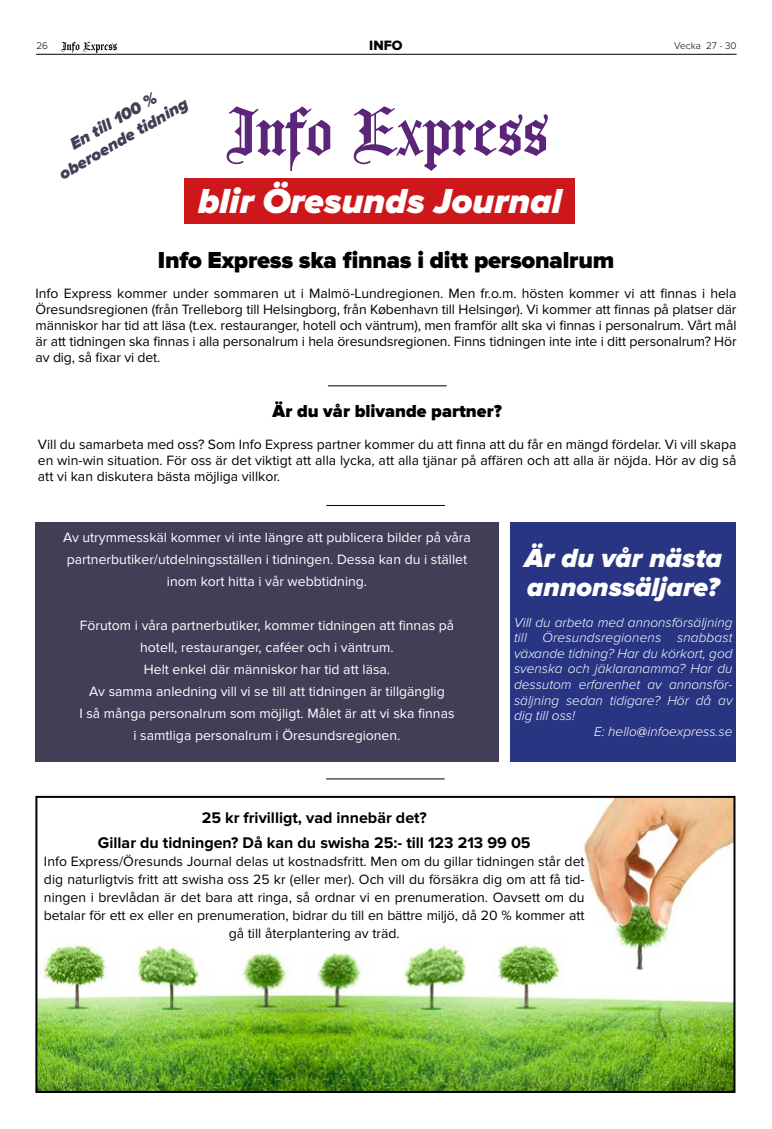
<style>
.page{position:relative;width:772px;height:1129px;background:#fff}
.page>*{position:absolute;margin:0;border:0;box-sizing:border-box;transform-origin:0 0}
.t1{font:italic 900 36px "Proxima Nova";color:#fff}
.t2{font:italic 900 27.2px/29.1px "Proxima Nova";color:#fff}
.t3{font:900 24px "Proxima Nova";letter-spacing:-.01em;color:#000}
.t4{font:900 18px "Proxima Nova";color:#000}
.t5{font:italic 900 17px/20.4px "Proxima Nova";color:#433e56;text-align:center}
.t6{font:700 16px/25px "Proxima Nova";color:#000;text-align:center}
.t7{font:14px/16px "Proxima Nova";color:#000;text-align:justify}
.t8{font:14px/22px "Proxima Nova";color:#fff;text-align:center}
.t9{font:14px "Proxima Nova Extrabld";color:#000}
.t10{font:italic 300 13.6px "Proxima Nova";color:#fff}
.t11{font:300 10px "Proxima Nova";color:#000}
.s1{font-weight:400;font-style:normal}
</style>
<div class="page">
<svg style="left:61px;top:42px;width:56px;height:11px"></svg>
<hr style="left:36px;top:54px;width:700px;height:1px;background:#000">
<svg style="left:226px;top:106px;width:321px;height:65px"></svg>
<hr style="left:326px;top:778px;width:118px;height:1px;background:#000">
<div style="left:184px;top:178px;width:391px;height:45px;background:#cd171a"></div>
<hr style="left:326px;top:505px;width:118px;height:1px;background:#000">
<hr style="left:328px;top:385px;width:118px;height:1px;background:#000">
<img style="left:38px;top:798px;width:694px;height:291px">
<div style="left:35px;top:795px;width:700px;height:297px;border:2px solid #000"></div>
<div style="left:35px;top:522px;width:463px;height:239px;background:#433e56"></div>
<div style="left:510px;top:522px;width:225px;height:239px;background:#283583"></div>
<p class="t11" style="left:36px;top:39px;width:13px">26</p>
<p class="t9" style="left:369px;top:37px;width:35px">INFO</p>
<p class="t11" style="left:673px;top:39px;width:64px">Vecka 27 - 30</p>
<p class="t5" style="left:45px;top:149px;width:147px;rotate:-30deg">En till 100 % oberoende tidning</p>
<h1 class="t1" style="left:198px;top:180px;width:365px">blir Öresunds Journal</h1>
<h3 class="t3" style="left:158px;top:246px;width:457px">Info Express ska finnas i ditt personalrum</h3>
<p class="t7" style="left:36px;top:285px;width:702px">Info Express kommer under sommaren ut i Malmö-Lundregionen. Men fr.o.m. hösten kommer vi att finnas i hela Öresundsregionen (från Trelleborg till Helsingborg, från København till Helsingør). Vi kommer att finnas på platser där människor har tid att läsa (t.ex. restauranger, hotell och väntrum), men framför allt ska vi finnas i personalrum. Vårt mål är att tidningen ska finnas i alla personalrum i hela öresundsregionen. Finns tidningen inte inte i ditt personalrum? Hör av dig, så fixar vi det.</p>
<p class="t4" style="left:272px;top:400px;width:230px">Är du vår blivande partner?</p>
<p class="t7" style="left:38px;top:436px;width:699px">Vill du samarbeta med oss? Som Info Express partner kommer du att finna att du får en mängd fördelar. Vi vill skapa en win-win situation. För oss är det viktigt att alla lycka, att alla tjänar på affären och att alla är nöjda. Hör av dig så att vi kan diskutera bästa möjliga villkor.</p>
<p class="t8" style="left:63px;top:526px;width:409px">Av utrymmesskäl kommer vi inte längre att publicera bilder på våra partnerbutiker/utdelningsställen i tidningen. Dessa kan du i stället inom kort hitta i vår webbtidning.</p>
<p class="t8" style="left:79px;top:614px;width:376px">Förutom i våra partnerbutiker, kommer tidningen att finnas på hotell, restauranger, caféer och i väntrum.<br>Helt enkel där människor har tid att läsa.<br>Av samma anledning vill vi se till att tidningen är tillgänglig<br>I så många personalrum som möjligt. Målet är att vi ska finnas i samtliga personalrum i Öresundsregionen.</p>
<h2 class="t2" style="left:524px;top:543px;width:199px">Är du vår nästa annonssäljare?</h2>
<p class="t10" style="left:513px;top:614px;width:220px">Vill du arbeta med annonsförsäljning</p>
<p class="t10" style="left:513px;top:630px;width:220px">till Öresundsregionens snabbast</p>
<p class="t10" style="left:513px;top:645px;width:220px">växande tidning? Har du körkort, god</p>
<p class="t10" style="left:513px;top:661px;width:220px">svenska och jäklaranamma? Har du</p>
<p class="t10" style="left:513px;top:676px;width:220px">dessutom erfarenhet av annonsför-</p>
<p class="t10" style="left:513px;top:692px;width:220px">säljning sedan tidigare? Hör då av</p>
<p class="t10" style="left:513px;top:707px;width:63px">dig till oss!</p>
<p class="t10" style="left:593px;top:723px;width:140px">E: hello<span class="s1">@</span>infoexpress.se</p>
<p class="t6" style="left:98px;top:805px;width:434px">25 kr frivilligt, vad innebär det?<br>Gillar du tidningen? Då kan du swisha 25:- till 123 213 99 05</p>
<p class="t7" style="left:44px;top:852px;width:542px;line-height:18px;text-align:center">Info Express/Öresunds Journal delas ut kostnadsfritt. Men om du gillar tidningen står det dig naturligtvis fritt att swisha oss 25 kr (eller mer). Och vill du försäkra dig om att få tid&shy;ningen i brevlådan är det bara att ringa, så ordnar vi en prenumeration. Oavsett om du betalar för ett ex eller en prenumeration, bidrar du till en bättre miljö, då 20 % kommer att gå till återplantering av träd.</p>
</div>
